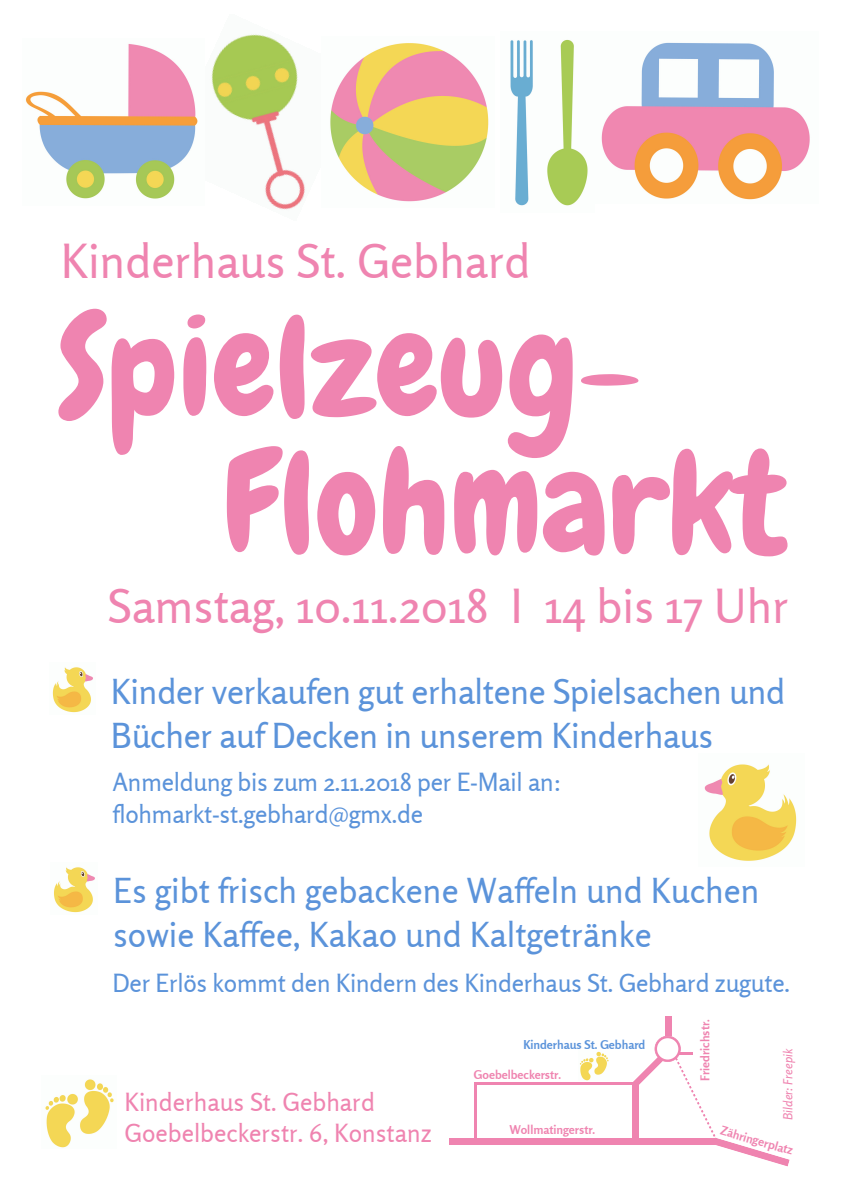
<style>
.page{position:relative;width:842px;height:1191px;background:#fff}
.page>*{position:absolute;margin:0;border:0;box-sizing:border-box;transform-origin:0 0}
.t1{font:140.3px "Chewy";color:#ef84b0}
.t2{font:46.8px "Rosario";color:#ef84b0}
.t3{font:34.3px/44.2px "Rosario";letter-spacing:-.01em;color:#5b93da}
.t4{font:24.9px/32.2px "Rosario";letter-spacing:-.01em;color:#5b93da}
.t5{font:24.9px/31.5px "Rosario";color:#ef84b0}
.t6{font:italic 12.5px "Rosario";color:#ef84b0}
.t7{font:700 12.2px "Rosario";color:#ef84b0}
.t8{font:700 12.2px "Rosario";color:#5b93da}
</style>
<div class="page">
<img style="left:704px;top:764px;width:93px;height:97px">
<div style="left:449px;top:1138px;width:267px;height:6px;background:#ef84b0"></div>
<div style="left:665px;top:1016px;width:6px;height:20px;background:#ef84b0"></div>
<svg style="left:633px;top:1035px;width:157px;height:131px"></svg>
<hr style="left:679px;top:1052px;width:14px;height:3px;background:#ef84b0">
<hr style="left:474px;top:1081px;width:161px;height:3px;background:#ef84b0">
<hr style="left:474px;top:1082px;width:3px;height:62px;background:#ef84b0">
<img style="left:580px;top:1051px;width:29px;height:29px">
<img style="left:54px;top:867px;width:41px;height:46px">
<img style="left:211px;top:34px;width:94px;height:176px">
<img style="left:26px;top:44px;width:172px;height:155px">
<img style="left:601px;top:42px;width:209px;height:158px">
<img style="left:510px;top:39px;width:78px;height:167px">
<img style="left:330px;top:43px;width:159px;height:159px">
<img style="left:52px;top:667px;width:41px;height:46px">
<img style="left:45px;top:1079px;width:69px;height:69px">
<h2 class="t2" style="left:61px;top:232px;width:471px">Kinderhaus St. Gebhard</h2>
<h1 class="t1" style="left:58px;top:278px;width:585px">Spielzeug-</h1>
<h1 class="t1" style="left:223px;top:414px;width:565px">Flohmarkt</h1>
<h2 class="t2" style="left:108px;top:577px;width:683px">Samstag, 10.11.2018 I 14 bis 17 Uhr</h2>
<p class="t3" style="left:111px;top:669px;width:676px">Kinder verkaufen gut erhaltene Spielsachen und<br>Bücher auf Decken in unserem Kinderhaus</p>
<p class="t4" style="left:112px;top:765px;width:451px">Anmeldung bis zum 2.11.2018 per E-Mail an: flohmarkt-st.gebhard@gmx.de</p>
<p class="t3" style="left:113px;top:867px;width:648px">Es gibt frisch gebackene Waffeln und Kuchen sowie Kaffee, Kakao und Kaltgetränke</p>
<p class="t4" style="left:112px;top:966px;width:679px">Der Erlös kommt den Kindern des Kinderhaus St. Gebhard zugute.</p>
<p class="t5" style="left:124px;top:1085px;width:309px">Kinderhaus St. Gebhard<br>Goebelbeckerstr. 6, Konstanz</p>
<p class="t8" style="left:523px;top:1036px;width:124px">Kinderhaus St. Gebhard</p>
<p class="t7" style="left:474px;top:1066px;width:89px">Goebelbeckerstr.</p>
<p class="t7" style="left:697px;top:1081px;width:63px;rotate:-90deg">Friedrichstr.</p>
<p class="t6" style="left:780px;top:1120px;width:73px;rotate:-90deg">Bilder: Freepik</p>
<p class="t7" style="left:510px;top:1122px;width:87px">Wollmatingerstr.</p>
<p class="t7" style="left:723px;top:1122px;width:76px;rotate:16deg">Zähringerplatz</p>
</div>
